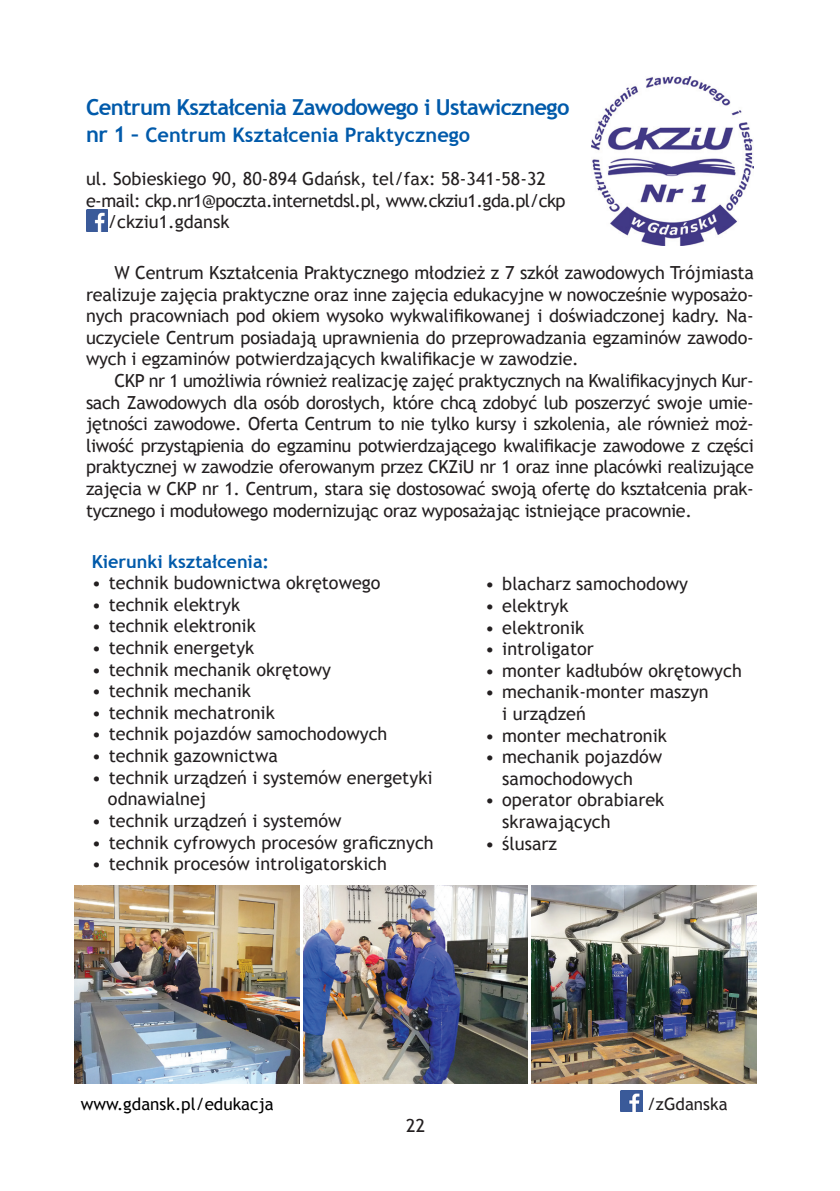
<style>
.page{position:relative;width:840px;height:1191px;background:#fff}
.page>*{position:absolute;margin:0;border:0;box-sizing:border-box;transform-origin:0 0}
.t1{font:700 22px "Trebuchet MS";letter-spacing:-.03em;color:#015aaa}
.t2{font:700 20px "Trebuchet MS";color:#015aaa}
.t3{font:18px/21.6px "Trebuchet MS";color:#231f20}
.t4{font:18px "Trebuchet MS";letter-spacing:-.03em;color:#231f20}
.t5{font:700 18px "Trebuchet MS";color:#015aaa}
.t6{font:17px "Trebuchet MS";color:#000}
.t7{font:17px "Trebuchet MS";color:#231f20}
.s1{font-size:22px}
</style>
<div class="page">
<img style="left:591px;top:77px;width:161px;height:169px">
<img style="left:75px;top:885px;width:224px;height:198px">
<img style="left:303px;top:885px;width:224px;height:198px">
<img style="left:531px;top:885px;width:225px;height:198px">
<img style="left:620px;top:1090px;width:22px;height:21px">
<img style="left:86px;top:209px;width:22px;height:22px">
<p class="t1" style="left:86px;top:94px;width:484px">Centrum Kształcenia Zawodowego i Ustawicznego</p>
<p class="t2" style="left:86px;top:122px;width:385px"><span class="s1">nr 1 –</span> Centrum Kształcenia Praktycznego</p>
<p class="t3" style="left:86px;top:168px;width:461px">ul. Sobieskiego 90, 80-894 Gdańsk, tel/fax: 58-341-58-32</p>
<p class="t4" style="left:86px;top:189px;width:481px">e-mail: ckp.nr1@poczta.internetdsl.pl, www.ckziu1.gda.pl/ckp</p>
<p class="t3" style="left:108px;top:211px;width:123px">/ckziu1.gdansk</p>
<p class="t3" style="left:86px;top:262px;width:669px;text-align:justify;text-indent:28px">W Centrum Kształcenia Praktycznego młodzież z 7 szkół zawodowych Trójmiasta realizuje zajęcia praktyczne oraz inne zajęcia edukacyjne w nowocześnie wyposażo&shy;nych pracowniach pod okiem wysoko wykwalifikowanej i doświadczonej kadry. Na&shy;uczyciele Centrum posiadają uprawnienia do przeprowadzania egzaminów zawodo&shy;wych i egzaminów potwierdzających kwalifikacje w zawodzie.</p>
<p class="t3" style="left:86px;top:370px;width:669px;text-align:justify;text-indent:28px">CKP nr 1 umożliwia również realizację zajęć praktycznych na Kwalifikacyjnych Kur&shy;sach Zawodowych dla osób dorosłych, które chcą zdobyć lub poszerzyć swoje umie&shy;jętności zawodowe. Oferta Centrum to nie tylko kursy i szkolenia, ale również moż&shy;liwość przystąpienia do egzaminu potwierdzającego kwalifikacje zawodowe z części praktycznej w zawodzie oferowanym przez CKZiU nr 1 oraz inne placówki realizujące zajęcia w CKP nr 1. Centrum, stara się dostosować swoją ofertę do kształcenia prak&shy;tycznego i modułowego modernizując oraz wyposażając istniejące pracownie.</p>
<p class="t5" style="left:92px;top:550px;width:179px">Kierunki kształcenia:</p>
<p class="t3" style="left:92px;top:572px;width:290px">• technik budownictwa okrętowego</p>
<p class="t3" style="left:92px;top:594px;width:150px">• technik elektryk</p>
<p class="t3" style="left:92px;top:615px;width:165px">• technik elektronik</p>
<p class="t3" style="left:92px;top:637px;width:164px">• technik energetyk</p>
<p class="t3" style="left:92px;top:658px;width:241px">• technik mechanik okrętowy</p>
<p class="t3" style="left:92px;top:680px;width:161px">• technik mechanik</p>
<p class="t3" style="left:92px;top:702px;width:184px">• technik mechatronik</p>
<p class="t3" style="left:92px;top:723px;width:297px">• technik pojazdów samochodowych</p>
<p class="t3" style="left:92px;top:745px;width:188px">• technik gazownictwa</p>
<p class="t3" style="left:108px;top:766px;width:326px;text-indent:-16px">• technik urządzeń i systemów energetyki odnawialnej</p>
<p class="t3" style="left:92px;top:810px;width:251px">• technik urządzeń i systemów</p>
<p class="t3" style="left:92px;top:831px;width:343px">• technik cyfrowych procesów graficznych</p>
<p class="t3" style="left:92px;top:853px;width:297px">• technik procesów introligatorskich</p>
<p class="t3" style="left:485px;top:573px;width:204px">• blacharz samochodowy</p>
<p class="t3" style="left:485px;top:595px;width:85px">• elektryk</p>
<p class="t3" style="left:485px;top:616px;width:100px">• elektronik</p>
<p class="t3" style="left:485px;top:638px;width:110px">• introligator</p>
<p class="t3" style="left:485px;top:660px;width:258px">• monter kadłubów okrętowych</p>
<p class="t3" style="left:502px;top:681px;width:208px;text-indent:-17px">• mechanik-monter maszyn i urządzeń</p>
<p class="t3" style="left:485px;top:724px;width:183px">• monter mechatronik</p>
<p class="t3" style="left:502px;top:746px;width:161px;text-indent:-17px">• mechanik pojazdów samochodowych</p>
<p class="t3" style="left:502px;top:789px;width:163px;text-indent:-17px">• operator obrabiarek skrawających</p>
<p class="t3" style="left:485px;top:832px;width:73px">• ślusarz</p>
<p class="t6" style="left:81px;top:1094px;width:194px">www.gdansk.pl/edukacja</p>
<p class="t7" style="left:646px;top:1094px;width:82px">/zGdanska</p>
<p class="t3" style="left:406px;top:1115px;width:20px">22</p>
</div>
